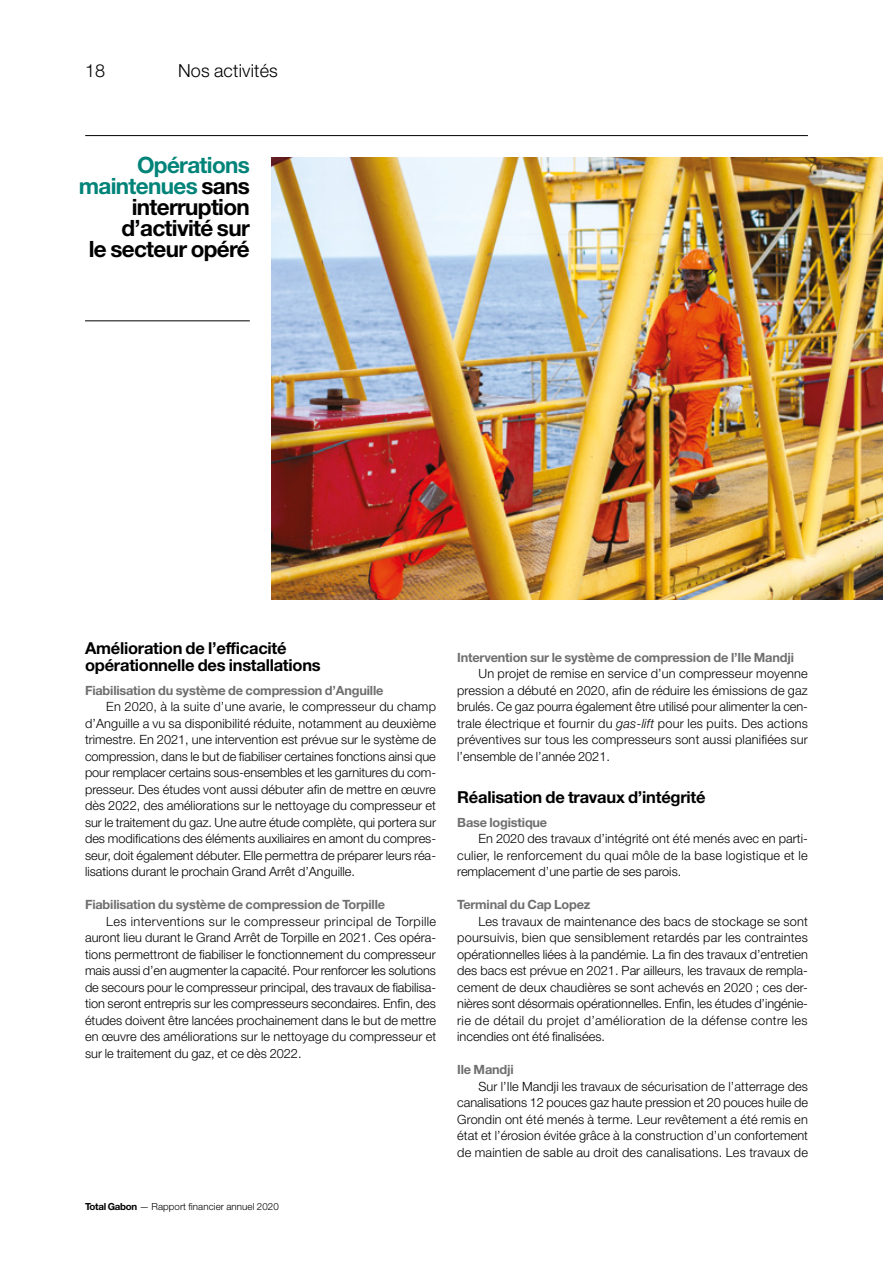
<style>
.page{position:relative;width:893px;height:1263px;background:#fff}
.page>*{position:absolute;margin:0;border:0;box-sizing:border-box;transform-origin:0 0}
.t1{font:700 22.5px "Helvetica Neue LT Std";letter-spacing:-.03em;color:#000}
.t2{font:700 22.5px "Helvetica Neue LT Std";letter-spacing:-.03em;color:#008378}
.paragraph{font:300 18px "Helvetica Neue LT Std";letter-spacing:.01em;color:#000}
.t3{font:700 16.5px/16.5px "Helvetica Neue LT Std";letter-spacing:-.015em;color:#000}
.t4{font:300 12.75px/16.5px "Helvetica Neue LT Std";color:#000;text-align:justify}
.t5{font:700 12.75px "Helvetica Neue LT Std";letter-spacing:-.015em;color:#706f6f}
.paragraph-2{font:300 9.75px "Helvetica Neue LT Std";letter-spacing:.01em;color:#000}
.s1{color:#000}
.s2{font-weight:700}
.s3{font-style:italic}
</style>
<div class="page">
<hr style="left:85px;top:135px;width:723px;height:1px;background:#000">
<img style="left:271px;top:157px;width:611px;height:443px">
<hr style="left:85px;top:321px;width:165px;height:1px;background:#000">
<p class="paragraph" style="left:85px;top:59px;width:22px">18</p>
<p class="paragraph" style="left:178px;top:59px;width:101px">Nos activités</p>
<p class="t2" style="left:137px;top:151px;width:114px">Opérations</p>
<p class="t2" style="left:79px;top:172px;width:172px">maintenues <span class="s1">sans</span></p>
<p class="t1" style="left:132px;top:193px;width:119px">interruption</p>
<p class="t1" style="left:122px;top:214px;width:130px">d’activité sur</p>
<p class="t1" style="left:89px;top:235px;width:163px">le secteur opéré</p>
<p class="t3" style="left:85px;top:640px;width:237px">Amélioration de l’efficacité opérationnelle des installations</p>
<p class="t5" style="left:85px;top:682px;width:300px">Fiabilisation du système de compression d’Anguille</p>
<p class="t4" style="left:85px;top:698px;width:353px;text-indent:21px">En 2020, à la suite d’une avarie, le compresseur du champ d’Anguille a vu sa disponibilité réduite, notamment au deuxième trimestre. En 2021, une intervention est prévue sur le système de compression, dans le but de fiabiliser certaines fonctions ainsi que pour remplacer certains sous-ensembles et les garnitures du com&shy;presseur. Des études vont aussi débuter afin de mettre en œuvre dès 2022, des améliorations sur le nettoyage du compresseur et sur le traitement du gaz. Une autre étude complète, qui portera sur des modifications des éléments auxiliaires en amont du compres&shy;seur, doit également débuter. Elle permettra de préparer leurs réa&shy;lisations durant le prochain Grand Arrêt d’Anguille.</p>
<p class="t5" style="left:85px;top:897px;width:302px">Fiabilisation du système de compression de Torpille</p>
<p class="t4" style="left:85px;top:912px;width:353px;text-indent:21px">Les interventions sur le compresseur principal de Torpille auront lieu durant le Grand Arrêt de Torpille en 2021. Ces opéra&shy;tions permettront de fiabiliser le fonctionnement du compresseur mais aussi d’en augmenter la capacité. Pour renforcer les solutions de secours pour le compresseur principal, des travaux de fiabilisa&shy;tion seront entrepris sur les compresseurs secondaires. Enfin, des études doivent être lancées prochainement dans le but de mettre en œuvre des améliorations sur le nettoyage du compresseur et sur le traitement du gaz, et ce dès 2022.</p>
<p class="paragraph-2" style="left:85px;top:1200px;width:195px"><span class="s2">Total Gabon</span> — Rapport financier annuel 2020</p>
<p class="t5" style="left:457px;top:649px;width:338px">Intervention sur le système de compression de l’Ile Mandji</p>
<p class="t4" style="left:457px;top:665px;width:352px;text-indent:21px">Un projet de remise en service d’un compresseur moyenne pression a débuté en 2020, afin de réduire les émissions de gaz brulés. Ce gaz pourra également être utilisé pour alimenter la cen&shy;trale électrique et fournir du <span class="s3">gas-lift</span> pour les puits. Des actions préventives sur tous les compresseurs sont aussi planifiées sur l’ensemble de l’année 2021.</p>
<p class="t3" style="left:457px;top:788px;width:250px">Réalisation de travaux d’intégrité</p>
<p class="t5" style="left:457px;top:814px;width:92px">Base logistique</p>
<p class="t4" style="left:457px;top:830px;width:352px;text-indent:21px">En 2020 des travaux d’intégrité ont été menés avec en parti&shy;culier, le renforcement du quai môle de la base logistique et le remplacement d’une partie de ses parois.</p>
<p class="t5" style="left:457px;top:897px;width:135px">Terminal du Cap Lopez</p>
<p class="t4" style="left:457px;top:912px;width:352px;text-indent:21px">Les travaux de maintenance des bacs de stockage se sont poursuivis, bien que sensiblement retardés par les contraintes opérationnelles liées à la pandémie. La fin des travaux d’entretien des bacs est prévue en 2021. Par ailleurs, les travaux de rempla&shy;cement de deux chaudières se sont achevés en 2020 ; ces der&shy;nières sont désormais opérationnelles. Enfin, les études d’ingénie&shy;rie de détail du projet d’amélioration de la défense contre les incendies ont été finalisées.</p>
<p class="t5" style="left:457px;top:1062px;width:58px">Ile Mandji</p>
<p class="t4" style="left:457px;top:1077px;width:352px;text-indent:21px">Sur l’Ile Mandji les travaux de sécurisation de l’atterrage des canalisations 12 pouces gaz haute pression et 20 pouces huile de Grondin ont été menés à terme. Leur revêtement a été remis en état et l’érosion évitée grâce à la construction d’un confortement de maintien de sable au droit des canalisations. Les travaux de</p>
</div>
